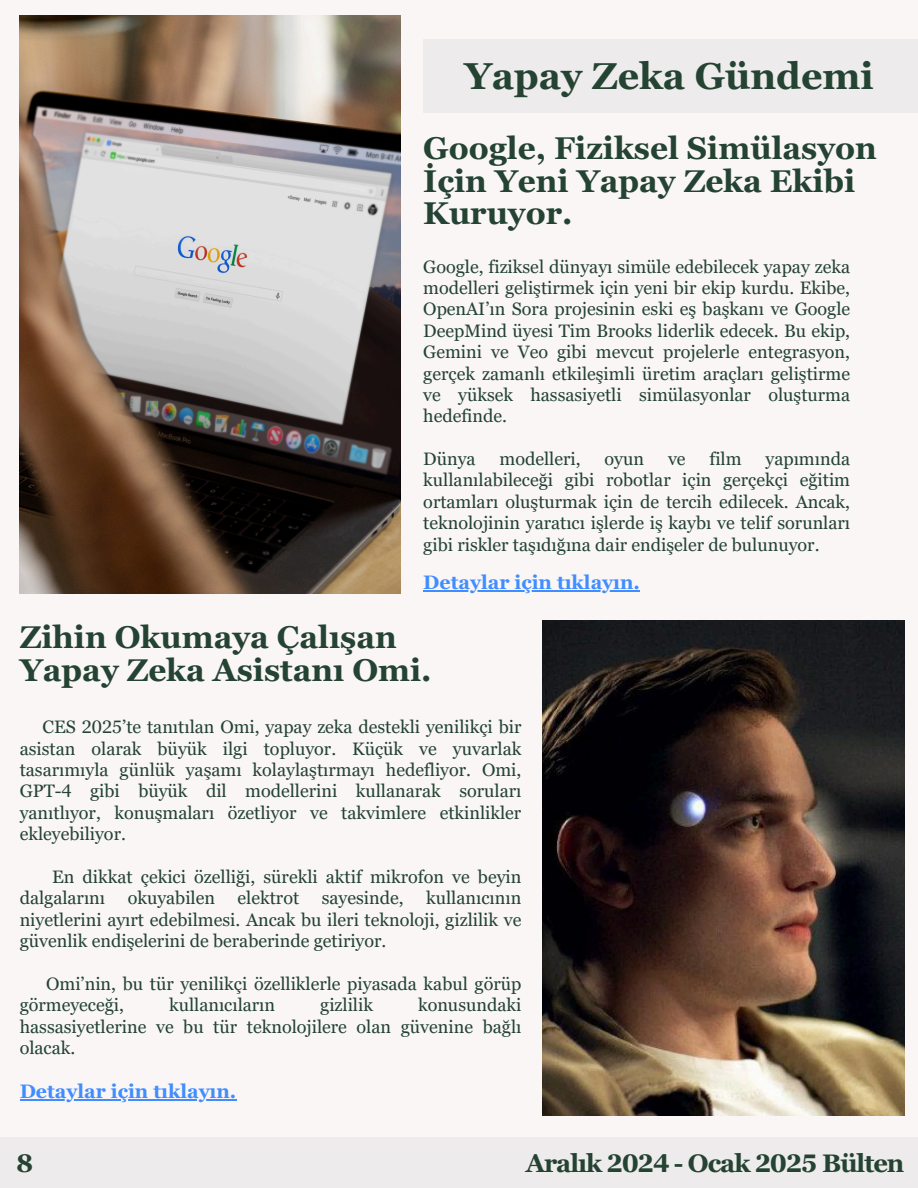
<style>
.page{position:relative;width:918px;height:1188px;background:#f9f6f5}
.page>*{position:absolute;margin:0;border:0;box-sizing:border-box;transform-origin:0 0}
.t1{font:700 37.5px "Georgia Pro";color:#244333}
.t2{font:700 31.5px/32.7px "Georgia Pro";color:#244333}
.t3{font:700 25.5px "Georgia Pro";color:#244333}
.t4{font:700 25.35px "Georgia Pro";letter-spacing:-.04em;color:#244333}
.t5{font:700 19.5px "Georgia Pro";color:#418dff}
.t6{font:18px/21.3px "Georgia Pro";color:#244333;text-align:justify}
</style>
<div class="page">
<div style="left:0;top:1137px;width:918px;height:51px;background:#edebeb"></div>
<img style="left:20px;top:16px;width:381px;height:577px">
<img style="left:543px;top:620px;width:361px;height:495px">
<hr style="left:423px;top:590px;width:217px;height:1px;background:#418dff">
<hr style="left:20px;top:1099px;width:216px;height:1px;background:#418dff">
<div style="left:423px;top:39px;width:495px;height:73px;background:#edebeb"></div>
<h3 class="t1" style="left:464px;top:54px;width:411px">Yapay Zeka Gündemi</h3>
<p class="t2" style="left:423px;top:132px;width:455px">Google, Fiziksel Simülasyon<br>İçin Yeni Yapay Zeka Ekibi<br>Kuruyor.</p>
<p class="t6" style="left:423px;top:256px;width:428px">Google, fiziksel dünyayı simüle edebilecek yapay zeka modelleri geliştirmek için yeni bir ekip kurdu. Ekibe, OpenAI’ın Sora projesinin eski eş başkanı ve Google DeepMind üyesi Tim Brooks liderlik edecek. Bu ekip, Gemini ve Veo gibi mevcut projelerle entegrasyon, gerçek zamanlı etkileşimli üretim araçları geliştirme ve yüksek hassasiyetli simülasyonlar oluşturma hedefinde.</p>
<p class="t6" style="left:423px;top:448px;width:54px">Dünya</p>
<p class="t6" style="left:500px;top:448px;width:83px">modelleri,</p>
<p class="t6" style="left:605px;top:448px;width:41px">oyun</p>
<p class="t6" style="left:668px;top:448px;width:19px">ve</p>
<p class="t6" style="left:710px;top:448px;width:34px">film</p>
<p class="t6" style="left:423px;top:448px;width:428px;text-indent:342px">yapımında kullanılabileceği gibi robotlar için gerçekçi eğitim ortamları oluşturmak için de tercih edilecek. Ancak, teknolojinin yaratıcı işlerde iş kaybı ve telif sorunları gibi riskler taşıdığına dair endişeler de bulunuyor.</p>
<h4 class="t5" style="left:423px;top:571px;width:218px">Detaylar için tıklayın.</h4>
<p class="t2" style="left:20px;top:621px;width:413px">Zihin Okumaya Çalışan<br>Yapay Zeka Asistanı Omi.</p>
<p class="t6" style="left:20px;top:716px;width:503px;text-indent:23px">CES 2025’te tanıtılan Omi, yapay zeka destekli yenilikçi bir asistan olarak büyük ilgi topluyor. Küçük ve yuvarlak tasarımıyla günlük yaşamı kolaylaştırmayı hedefliyor. Omi, GPT-4 gibi büyük dil modellerini kullanarak soruları yanıtlıyor, konuşmaları özetliyor ve takvimlere etkinlikler ekleyebiliyor.</p>
<h4 class="t6" style="left:20px;top:866px;width:503px;text-indent:32px">En dikkat çekici özelliği, sürekli aktif mikrofon ve beyin dalgalarını</h4>
<h4 class="t6" style="left:20px;top:887px;width:503px;text-indent:406px">kullanıcının niyetlerini ayırt edebilmesi. Ancak bu ileri teknoloji, gizlilik ve güvenlik endişelerini de beraberinde getiriyor.</h4>
<p class="t6" style="left:20px;top:973px;width:503px;text-indent:26px">Omi’nin, bu tür yenilikçi özelliklerle piyasada kabul görüp görmeyeceği,</p>
<h4 class="t6" style="left:128px;top:887px;width:89px">okuyabilen</h4>
<h4 class="t6" style="left:238px;top:887px;width:168px">elektrot sayesinde,</h4>
<p class="t6" style="left:20px;top:994px;width:503px;text-indent:398px">konusundaki hassasiyetlerine ve bu tür teknolojilere olan güvenine bağlı olacak.</p>
<p class="t6" style="left:169px;top:994px;width:108px">kullanıcıların</p>
<p class="t6" style="left:320px;top:994px;width:54px">gizlilik</p>
<h2 class="t5" style="left:20px;top:1080px;width:218px">Detaylar için tıklayın.</h2>
<h2 class="t3" style="left:16px;top:1149px;width:18px">8</h2>
<p class="t4" style="left:526px;top:1149px;width:380px">Aralık 2024 - Ocak 2025 Bülten</p>
</div>
